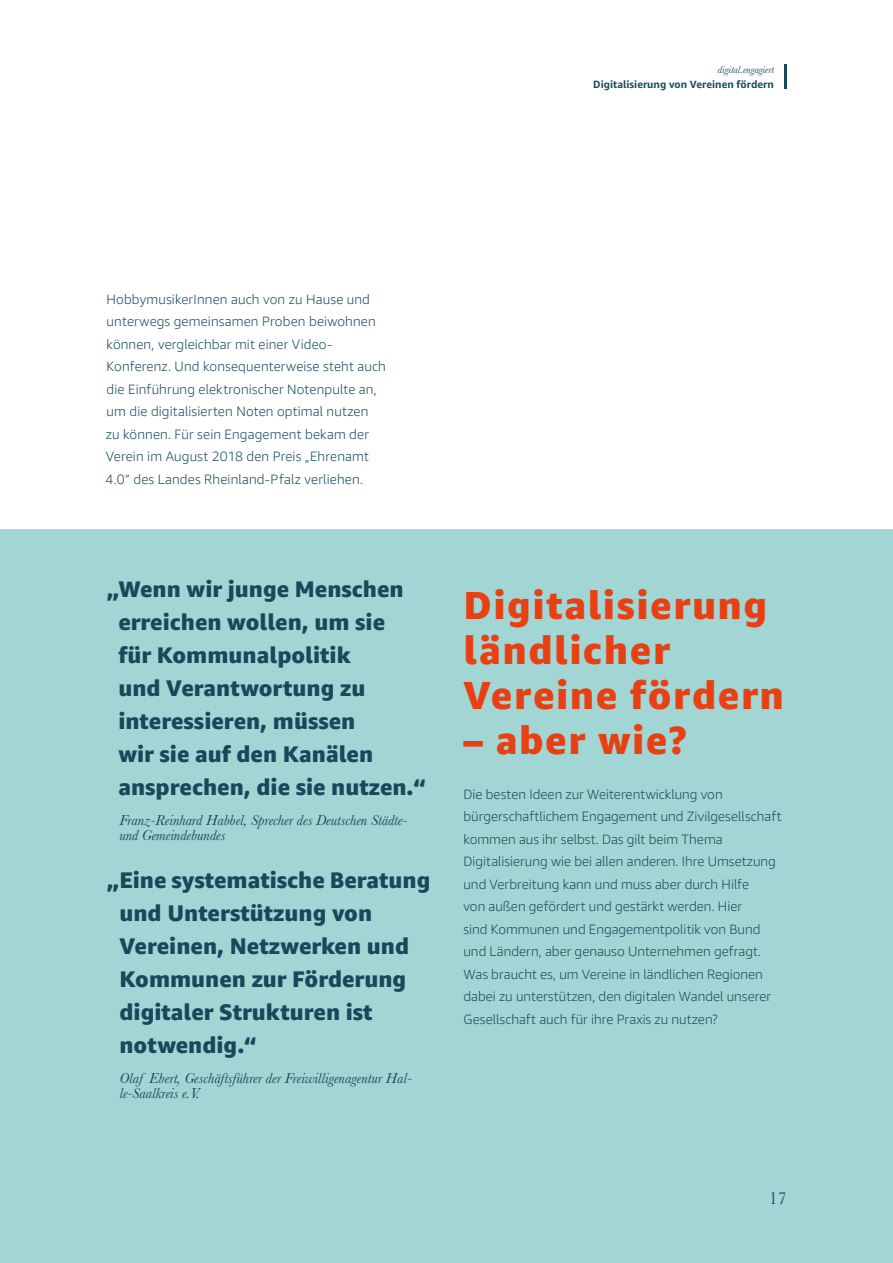
<style>
.page{position:relative;width:893px;height:1263px;background:#fff}
.page>*{position:absolute;margin:0;border:0;box-sizing:border-box;transform-origin:0 0}
.Headline{font:800 39px/45px "Amazon Ember";letter-spacing:.035em;color:#e74113}
.Zitat{font:800 22.5px/33px "Amazon Ember";color:#16495a}
.t1{font:18px "Baskerville";color:#16495a}
.Seitentitel_light_ku{font:italic 15px/15px "Baskerville";color:#16495a}
.Headline-2{font:300 13.5px/22.5px "Amazon Ember";letter-spacing:.005em;color:#16495a}
.Seitentitel_bold_lef{font:700 10.5px "Amazon Ember";color:#16495a}
.t2{font:italic 10.5px "Baskerville";color:#16495a}
</style>
<div class="page">
<div style="left:0;top:529px;width:893px;height:734px;background:#a2d6d5"></div>
<hr style="left:785px;top:65px;width:2px;height:24px;background:#16495a">
<p class="t2" style="left:718px;top:63px;width:57px">digital.engagiert</p>
<p class="Seitentitel_bold_lef" style="left:593px;top:78px;width:182px">Digitalisierung von Vereinen fördern</p>
<p class="Headline-2" style="left:106px;top:288px;width:282px">HobbymusikerInnen auch von zu Hause und unterwegs gemeinsamen Proben beiwohnen können, vergleichbar mit einer Video-Konferenz. Und konsequenterweise steht auch die Einführung elektronischer Notenpulte an, um die digitalisierten Noten optimal nutzen<br>zu können. Für sein Engagement bekam der Verein im August 2018 den Preis „Ehrenamt 4.0” des Landes Rheinland-Pfalz verliehen.</p>
<p class="Zitat" style="left:118px;top:572px;width:309px;text-indent:-12px">„Wenn wir junge Menschen erreichen wollen, um sie<br>für Kommunalpolitik<br>und Verantwortung zu interessieren, müssen<br>wir sie auf den Kanälen ansprechen, die sie nutzen.“</p>
<p class="Seitentitel_light_ku" style="left:119px;top:812px;width:289px">Franz-Reinhard Habbel, Sprecher des Deutschen Städte&shy;und Gemeindebundes</p>
<p class="Zitat" style="left:119px;top:863px;width:313px;text-indent:-13px">„Eine systematische Beratung und Unterstützung von<br>Vereinen, Netzwerken und<br>Kommunen zur Förderung digitaler Strukturen ist notwendig.“</p>
<p class="Seitentitel_light_ku" style="left:119px;top:1070px;width:294px">Olaf Ebert, Geschäftsführer der Freiwilligenagentur Hal&shy;le-Saalkreis e.V.</p>
<p class="Headline" style="left:463px;top:583px;width:322px">Digitalisierung ländlicher<br>Vereine fördern</p>
<p class="Headline" style="left:463px;top:718px;width:225px">– aber wie?</p>
<p class="Headline-2" style="left:463px;top:783px;width:320px">Die besten Ideen zur Weiterentwicklung von bürgerschaftlichem Engagement und Zivilgesellschaft kommen aus ihr selbst. Das gilt beim Thema Digitalisierung wie bei allen anderen. Ihre Umsetzung und Verbreitung kann und muss aber durch Hilfe<br>von außen gefördert und gestärkt werden. Hier<br>sind Kommunen und Engagementpolitik von Bund und Ländern, aber genauso Unternehmen gefragt.<br>Was braucht es, um Vereine in ländlichen Regionen dabei zu unterstützen, den digitalen Wandel unserer Gesellschaft auch für ihre Praxis zu nutzen?</p>
<h3 class="t1" style="left:769px;top:1187px;width:19px">17</h3>
</div>
